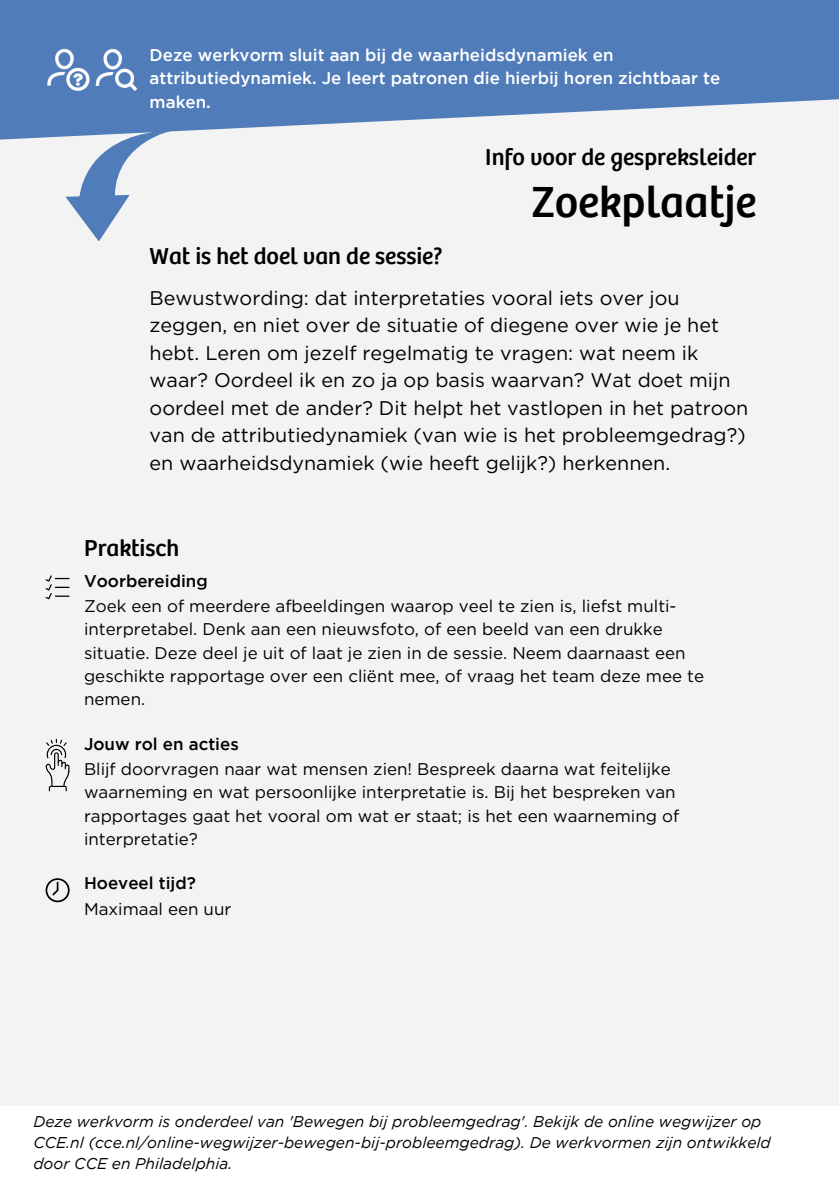
<style>
.page{position:relative;width:839px;height:1191px;background:#fff}
.page>*{position:absolute;margin:0;border:0;box-sizing:border-box;transform-origin:0 0}
.t1{font:45.2px "Bree";color:#000}
.t2{font:24px "Bree";color:#000}
.t3{font:19.8px/27.6px "Gotham";color:#000}
.t4{font:17px/23.2px "Gotham";color:#000}
.t5{font:500 17px/23.2px "Gotham";color:#fff}
.t6{font:500 17px "Gotham";color:#000}
.t7{font:italic 15.6px/21.2px "Gotham";color:#000}
</style>
<div class="page">
<div style="left:0;top:68px;width:838px;height:1038px;background:#f3f3f3"></div>
<svg style="left:66px;top:143px;width:78px;height:98px"></svg>
<svg style="left:0;top:0;width:838px;height:143px;fill:#507cb9"></svg>
<img style="left:29px;top:33px;width:48px;height:75px">
<img style="left:77px;top:33px;width:75px;height:75px">
<svg style="left:46px;top:878px;width:24px;height:24px"></svg>
<svg style="left:46px;top:739px;width:24px;height:52px"></svg>
<svg style="left:46px;top:575px;width:24px;height:24px"></svg>
<p class="t5" style="left:150px;top:45px;width:572px">Deze werkvorm sluit aan bij de waarheidsdynamiek en attributiedynamiek. Je leert patronen die hierbij horen zichtbaar te maken.</p>
<p class="t2" style="left:485px;top:145px;width:272px">Info voor de gespreksleider</p>
<p class="t2" style="left:150px;top:243px;width:294px">Wat is het doel van de sessie?</p>
<p class="t1" style="left:532px;top:179px;width:226px">Zoekplaatje</p>
<p class="t3" style="left:150px;top:284px;width:600px">Bewustwording: dat interpretaties vooral iets over jou zeggen, en niet over de situatie of diegene over wie je het hebt. Leren om jezelf regelmatig te vragen: wat neem ik waar? Oordeel ik en zo ja op basis waarvan? Wat doet mijn oordeel met de ander? Dit helpt het vastlopen in het patroon van de attributiedynamiek (van wie is het probleemgedrag?) en waarheidsdynamiek (wie heeft gelijk?) herkennen.</p>
<p class="t2" style="left:84px;top:535px;width:97px">Praktisch</p>
<p class="t6" style="left:84px;top:574px;width:125px">Voorbereiding</p>
<p class="t4" style="left:84px;top:594px;width:621px">Zoek een of meerdere afbeeldingen waarop veel te zien is, liefst multi&shy;interpretabel. Denk aan een nieuwsfoto, of een beeld van een drukke situatie. Deze deel je uit of laat je zien in de sessie. Neem daarnaast een geschikte rapportage over een cliënt mee, of vraag het team deze mee te nemen.</p>
<p class="t6" style="left:84px;top:737px;width:156px">Jouw rol en acties</p>
<p class="t4" style="left:84px;top:757px;width:596px">Blijf doorvragen naar wat mensen zien! Bespreek daarna wat feitelijke waarneming en wat persoonlijke interpretatie is. Bij het bespreken van rapportages gaat het vooral om wat er staat; is het een waarneming of interpretatie?</p>
<p class="t6" style="left:84px;top:877px;width:113px">Hoeveel tijd?</p>
<p class="t4" style="left:84px;top:897px;width:149px">Maximaal een uur</p>
<p class="t7" style="left:33px;top:1112px;width:739px">Deze werkvorm is onderdeel van 'Bewegen bij probleemgedrag'. Bekijk de online wegwijzer op<br>CCE.nl (cce.nl/online-wegwijzer-bewegen-bij-probleemgedrag). De werkvormen zijn ontwikkeld door CCE en Philadelphia.</p>
</div>
